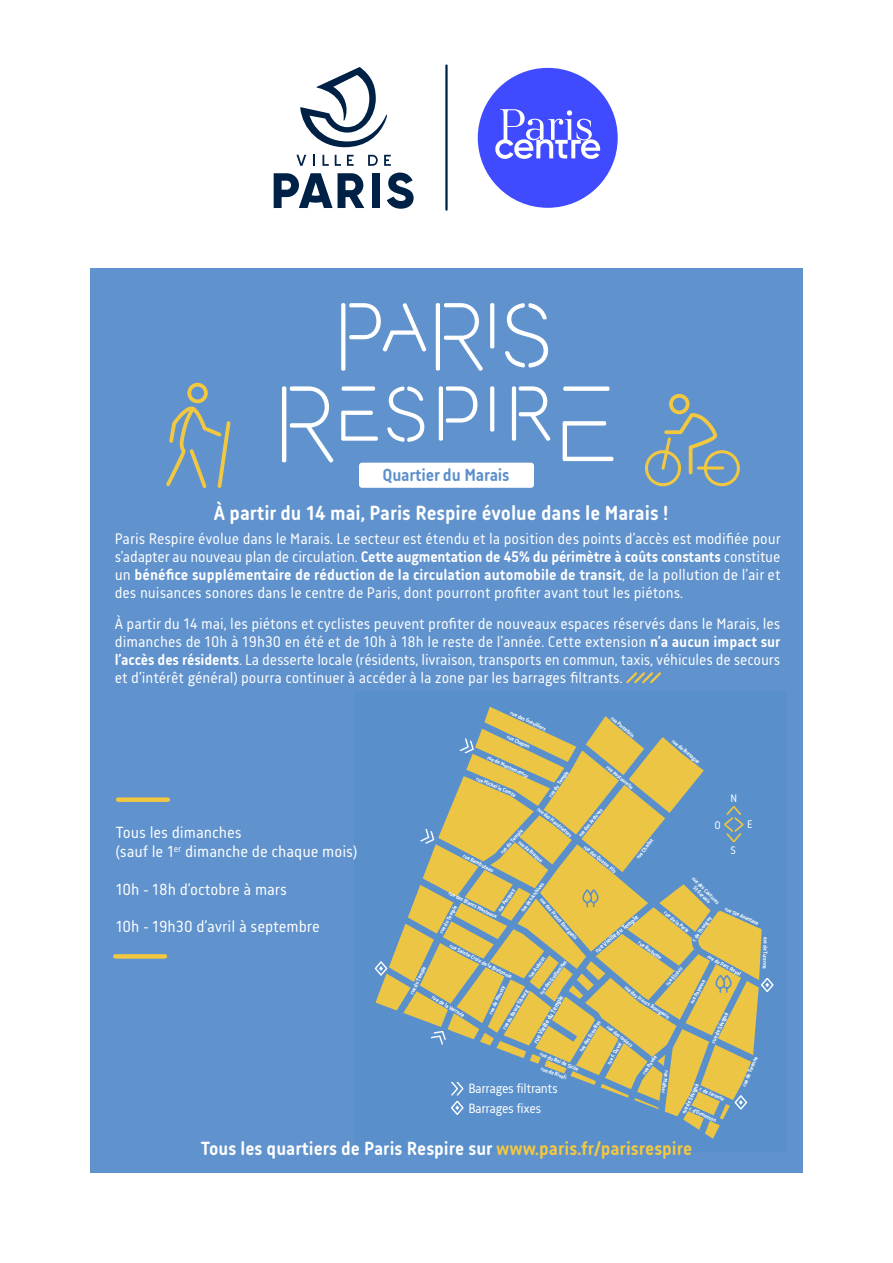
<style>
.page{position:relative;width:893px;height:1263px;background:#fff}
.page>*{position:absolute;margin:0;border:0;box-sizing:border-box;transform-origin:0 0}
.t1{font:700 21px "Korb";color:#fff}
.t2{font:700 19.5px "Korb";color:#fff}
.t3{font:700 18px "Korb";letter-spacing:-.01em;color:#5d90cb}
.t4{font:16.5px/18.8px "Korb";color:#fff}
.t5{font:15.75px/18px "Korb";color:#fff;text-align:justify}
.t6{font:13.8px "Korb";letter-spacing:-.025em;color:#fff}
.t7{font:11.25px "Korb";color:#fff}
.t8{font:700 6.9px "Korb";color:#fff}
.t9{font:700 6.15px "Korb";color:#fff}
.t10{font:700 6px "Korb";color:#fff}
.t11{font:700 5.85px/5.8px "Korb";color:#fff;text-align:center}
.t12{font:700 5.7px "Korb";color:#fff}
.s1{font-weight:700}
.s2{color:#f3c841}
</style>
<div class="page">
<div style="left:90px;top:269px;width:713px;height:904px;background:#6092cd"></div>
<div style="left:354px;top:691px;width:433px;height:460px;background:#5990cb"></div>
<svg style="left:376px;top:915px;width:33px;height:100px"></svg>
<svg style="left:375px;top:962px;width:12px;height:13px"></svg>
<svg style="left:166px;top:383px;width:65px;height:105px"></svg>
<svg style="left:645px;top:394px;width:95px;height:92px"></svg>
<svg style="left:436px;top:303px;width:47px;height:68px"></svg>
<svg style="left:505px;top:303px;width:43px;height:65px"></svg>
<svg style="left:282px;top:386px;width:51px;height:76px"></svg>
<svg style="left:387px;top:386px;width:37px;height:56px"></svg>
<svg style="left:439px;top:386px;width:38px;height:55px"></svg>
<svg style="left:341px;top:411px;width:37px;height:30px"></svg>
<svg style="left:342px;top:386px;width:33px;height:5px"></svg>
<svg style="left:512px;top:386px;width:38px;height:55px"></svg>
<svg style="left:563px;top:421px;width:50px;height:40px"></svg>
<svg style="left:563px;top:386px;width:46px;height:5px"></svg>
<svg style="left:341px;top:303px;width:85px;height:68px"></svg>
<svg style="left:490px;top:303px;width:4px;height:45px"></svg>
<svg style="left:490px;top:386px;width:4px;height:46px"></svg>
<div style="left:359px;top:463px;width:175px;height:25px;background:#fff;border-radius:3px"></div>
<svg style="left:626px;top:672px;width:35px;height:12px"></svg>
<div style="left:118px;top:797px;width:50px;height:5px;background:#f3c841"></div>
<div style="left:115px;top:954px;width:50px;height:5px;background:#f3c841"></div>
<div style="left:372px;top:173px;width:8px;height:35px;background:#002146"></div>
<svg style="left:274px;top:173px;width:90px;height:35px"></svg>
<svg style="left:387px;top:173px;width:27px;height:36px"></svg>
<svg style="left:296px;top:155px;width:10px;height:11px"></svg>
<svg style="left:322px;top:155px;width:7px;height:11px"></svg>
<svg style="left:335px;top:155px;width:6px;height:11px"></svg>
<svg style="left:368px;top:155px;width:10px;height:11px"></svg>
<svg style="left:384px;top:155px;width:7px;height:11px"></svg>
<svg style="left:347px;top:155px;width:7px;height:11px"></svg>
<svg style="left:300px;top:67px;width:87px;height:80px"></svg>
<div style="left:478px;top:68px;width:140px;height:140px;background:#404bff;border-radius:50%"></div>
<svg style="left:495px;top:109px;width:105px;height:50px"></svg>
<hr style="left:445px;top:65px;width:3px;height:145px;background:#002146">
<svg style="left:409px;top:715px;width:364px;height:424px"></svg>
<p class="t3" style="left:382px;top:465px;width:129px">Quartier du Marais</p>
<h1 class="t1" style="left:214px;top:500px;width:456px">À partir du 14 mai, Paris Respire évolue dans le Marais !</h1>
<p class="t5" style="left:115px;top:529px;width:668px">Paris Respire évolue dans le Marais. Le secteur est étendu et la position des points d’accès est modifiée pour s’adapter au nouveau plan de circulation. <span class="s1">Cette augmentation de 45% du périmètre à coûts constants</span> constitue un <span class="s1">bénéfice supplémentaire de réduction de la circulation automobile de transit</span>, de la pollution de l’air et des nuisances sonores dans le centre de Paris, dont pourront profiter avant tout les piétons.</p>
<p class="t5" style="left:115px;top:614px;width:667px">À partir du 14 mai, les piétons et cyclistes peuvent profiter de nouveaux espaces réservés dans le Marais, les dimanches de 10h à 19h30 en été et de 10h à 18h le reste de l’année. Cette extension <span class="s1">n’a aucun impact sur l’accès des résidents</span>. La desserte locale (résidents, livraison, transports en commun, taxis, véhicules de secours et d’intérêt général) pourra continuer à accéder à la zone par les barrages filtrants.</p>
<p class="t4" style="left:116px;top:823px;width:243px">Tous les dimanches<br>(sauf le 1<sup>er</sup> dimanche de chaque mois)</p>
<p class="t4" style="left:116px;top:879px;width:173px">10h - 18h d’octobre à mars</p>
<p class="t4" style="left:116px;top:917px;width:206px">10h - 19h30 d’avril à septembre</p>
<p class="t12" style="left:512px;top:709px;width:40px;rotate:25deg">rue des Gravilliers</p>
<p class="t12" style="left:509px;top:733px;width:26px;rotate:25deg">rue Chapon</p>
<p class="t12" style="left:489px;top:754px;width:46px;rotate:25deg">rue de Montmorency</p>
<p class="t12" style="left:478px;top:775px;width:40px;rotate:23deg">rue Michel le Com</p>
<p class="t11" style="left:547px;top:795px;width:32px;rotate:-55deg">rue du Temple</p>
<p class="t12" style="left:614px;top:715px;width:30px;rotate:40deg">rue Portefoin</p>
<p class="t12" style="left:609px;top:764px;width:35px;rotate:40deg">rue Pastourelle</p>
<p class="t12" style="left:540px;top:805px;width:45px;rotate:40deg">rue des Haudriettes</p>
<p class="t11" style="left:577px;top:834px;width:37px;rotate:-51deg">rue des Archives</p>
<p class="t11" style="left:499px;top:851px;width:32px;rotate:-48deg">rue du Temple</p>
<p class="t12" style="left:521px;top:838px;width:32px;rotate:41deg">rue de Braque</p>
<p class="t12" style="left:586px;top:843px;width:42px;rotate:40deg">rue des Quatre Fils</p>
<p class="t12" style="left:465px;top:852px;width:35px;rotate:28deg">rue Rambuteau</p>
<p class="t11" style="left:635px;top:856px;width:26px;rotate:-51deg">rue Charlot</p>
<p class="t12" style="left:675px;top:738px;width:36px;rotate:40deg">rue de Bretagne</p>
<p class="t7" style="left:730px;top:791px;width:8px">N</p>
<p class="t7" style="left:714px;top:818px;width:8px">O</p>
<p class="t7" style="left:747px;top:817px;width:7px">E</p>
<p class="t7" style="left:730px;top:844px;width:7px">S</p>
<p class="t11" style="left:695px;top:875px;width:38px;rotate:45deg">rue des Coutures<br>St Gervais</p>
<p class="t11" style="left:520px;top:909px;width:37px;rotate:-54deg">rue des Archives</p>
<p class="t11" style="left:497px;top:910px;width:28px;rotate:-57deg">rue Pecquay</p>
<p class="t12" style="left:450px;top:889px;width:55px;rotate:27deg">rue des Blancs Manteaux</p>
<p class="t11" style="left:543px;top:896px;width:55px;rotate:49deg">rue des Francs Bourgeois</p>
<p class="t11" style="left:438px;top:931px;width:32px;rotate:-61deg">rue du Temple</p>
<p class="t12" style="left:727px;top:905px;width:38px;rotate:25deg">rue Ste Anastase</p>
<p class="t12" style="left:667px;top:909px;width:32px;rotate:40deg">rue de la Perle</p>
<p class="t11" style="left:691px;top:939px;width:31px;rotate:-55deg">r. de Thorigny</p>
<p class="t8" style="left:593px;top:948px;width:56px;rotate:-40deg">rue Vieille du Temple</p>
<p class="t11" style="left:769px;top:937px;width:34px;rotate:92deg">rue de Turenne</p>
<p class="t12" style="left:641px;top:939px;width:29px;rotate:37deg">rue Barbette</p>
<p class="t12" style="left:452px;top:942px;width:64px;rotate:27deg">rue Sainte-Croix de la Breton</p>
<p class="t12" style="left:709px;top:953px;width:39px;rotate:29deg">rue du Parc Royal</p>
<p class="t11" style="left:527px;top:975px;width:26px;rotate:-53deg">rue Aubriot</p>
<p class="t11" style="left:538px;top:992px;width:43px;rotate:-53deg">rue des Guillemites</p>
<p class="t11" style="left:409px;top:993px;width:32px;rotate:-64deg">rue du Temple</p>
<p class="t11" style="left:664px;top:983px;width:24px;rotate:-49deg">rue Elzévir</p>
<p class="t11" style="left:689px;top:1002px;width:28px;rotate:-62deg">rue Payenne</p>
<p class="t11" style="left:627px;top:984px;width:17px;rotate:43deg">rue des</p>
<p class="t12" style="left:640px;top:995px;width:38px;rotate:32deg">Francs Bourgeois</p>
<p class="t11" style="left:488px;top:1013px;width:32px;rotate:-65deg">rue de Moussy</p>
<p class="t11" style="left:501px;top:1027px;width:47px;rotate:-60deg">rue du Bourg Tibourg</p>
<p class="t8" style="left:532px;top:1041px;width:55px;rotate:-60deg">rue Vieille du Temple</p>
<p class="t12" style="left:434px;top:994px;width:39px;rotate:31deg">rue de la Verrerie</p>
<p class="t9" style="left:710px;top:1041px;width:35px;rotate:-66deg">rue de Sévigné</p>
<p class="t11" style="left:578px;top:1050px;width:37px;rotate:-59deg">rue des Ecouffes</p>
<p class="t12" style="left:609px;top:1023px;width:33px;rotate:39deg">rue des rosiers</p>
<p class="t11" style="left:606px;top:1063px;width:26px;rotate:-61deg">rue F. Duval</p>
<p class="t12" style="left:541px;top:1051px;width:43px;rotate:22deg">rue du Roi de Sicile</p>
<p class="t11" style="left:641px;top:1072px;width:23px;rotate:-55deg">rue Pavée</p>
<p class="t11" style="left:741px;top:1085px;width:34px;rotate:-68deg">rue de Turenne</p>
<p class="t12" style="left:542px;top:1065px;width:29px;rotate:21deg">rue de Rivoli</p>
<p class="t11" style="left:670px;top:1070px;width:25px;rotate:99deg">rue Malher</p>
<p class="t6" style="left:468px;top:1080px;width:91px">Barrages filtrants</p>
<p class="t10" style="left:680px;top:1112px;width:32px;rotate:-64deg">rue de Sévign</p>
<p class="t12" style="left:701px;top:1085px;width:28px;rotate:24deg">r. de Jarente</p>
<p class="t6" style="left:468px;top:1101px;width:74px">Barrages fixes</p>
<p class="t12" style="left:691px;top:1105px;width:31px;rotate:24deg">r. d’Ormesson</p>
<p class="t2" style="left:201px;top:1137px;width:493px">Tous les quartiers de Paris Respire sur <span class="s2">www.paris.fr/parisrespire</span></p>
</div>
